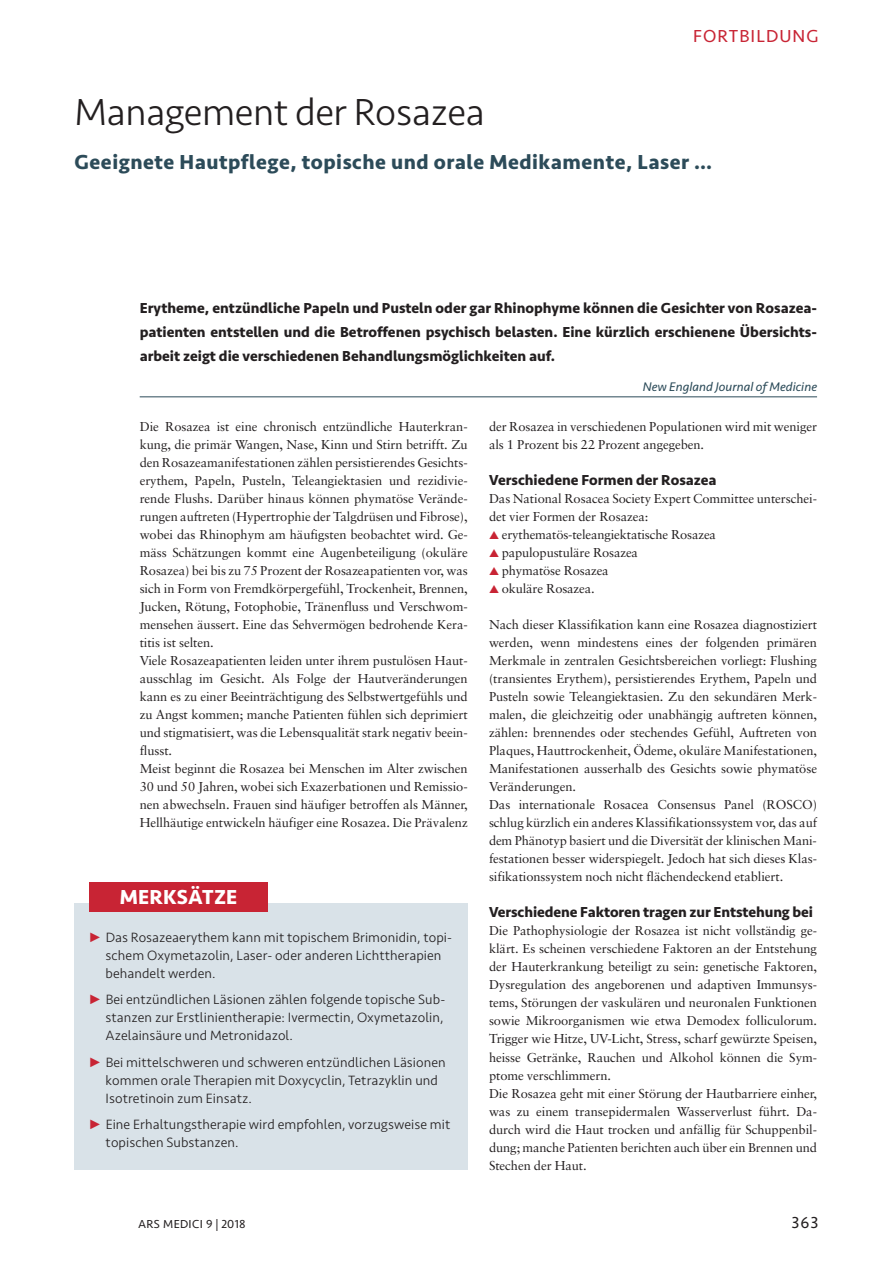
<style>
.page{position:relative;width:893px;height:1263px;background:#fff}
.page>*{position:absolute;margin:0;border:0;box-sizing:border-box;transform-origin:0 0}
.t1{font:300 39px "Seravek";letter-spacing:-.01em;color:#231f20}
.t2{font:700 21px "Seravek";letter-spacing:.025em;color:#2c4b59}
.t3{font:700 21px "Seravek";letter-spacing:.01em;color:#fff}
.t4{font:18px "Seravek";letter-spacing:.06em;color:#c82434}
.t5{font:16.5px "Seravek";color:#231f20}
.t6{font:700 15px/24px "Seravek";color:#231f20;text-align:justify}
.t7{font:300 13.95px/18px "Seravek";letter-spacing:.005em;color:#231f20}
.t8{font:12.9px/18px "Sabon";letter-spacing:-.005em;color:#231f20}
.t9{font:italic 12.9px "Seravek";color:#2c4b59}
.t10{font:12px "Seravek";letter-spacing:.025em;color:#231f20}
.s1{color:#c82434}
</style>
<div class="page">
<hr style="left:140px;top:396px;width:677px;height:1px;background:#2c4b59">
<div style="left:74px;top:903px;width:394px;height:266px;background:#d9e2e8"></div>
<div style="left:89px;top:882px;width:179px;height:30px;background:#c82434"></div>
<h3 class="t4" style="left:693px;top:22px;width:127px">FORTBILDUNG</h3>
<h1 class="t1" style="left:74px;top:89px;width:412px">Management der Rosazea</h1>
<h2 class="t2" style="left:74px;top:146px;width:639px">Geeignete Hautpflege, topische und orale Medikamente, Laser …</h2>
<p class="t6" style="left:140px;top:296px;width:679px">Erytheme, entzündliche Papeln und Pusteln oder gar Rhinophyme können die Gesichter von Rosazea&shy;patienten entstellen und die Betroffenen psychisch belasten. Eine kürzlich erschienene Übersichts&shy;arbeit zeigt die verschiedenen Behandlungsmöglichkeiten auf.</p>
<p class="t9" style="left:643px;top:377px;width:176px">New England Journal of Medicine</p>
<p class="t8" style="left:140px;top:419px;width:330px">Die Rosazea ist eine chronisch entzündliche Hauterkran&shy;kung, die primär Wangen, Nase, Kinn und Stirn betrifft. Zu den Rosazeamanifestationen zählen persistierendes Gesichts&shy;erythem, Papeln, Pusteln, Teleangiektasien und rezidivie&shy;rende Flushs. Darüber hinaus können phymatöse Verände&shy;rungen auftreten (Hypertrophie der Talgdrüsen und Fibrose), wobei das Rhinophym am häufigsten beobachtet wird. Ge&shy;mäss Schätzungen kommt eine Augenbeteiligung (okuläre Rosazea) bei bis zu 75 Prozent der Rosazeapatienten vor, was sich in Form von Fremdkörpergefühl, Trockenheit, Brennen, Jucken, Rötung, Fotophobie, Tränenfluss und Verschwom&shy;mensehen äussert. Eine das Sehvermögen bedrohende Kera&shy;titis ist selten.<br>Viele Rosazeapatienten leiden unter ihrem pustulösen Haut&shy;ausschlag im Gesicht. Als Folge der Hautveränderungen kann es zu einer Beeinträchtigung des Selbstwertgefühls und zu Angst kommen; manche Patienten fühlen sich deprimiert und stigmatisiert, was die Lebensqualität stark negativ beein&shy;flusst.<br>Meist beginnt die Rosazea bei Menschen im Alter zwischen 30 und 50 Jahren, wobei sich Exazerbationen und Remissio&shy;nen abwechseln. Frauen sind häufiger betroffen als Männer, Hellhäutige entwickeln häufiger eine Rosazea. Die Prävalenz</p>
<p class="t8" style="left:489px;top:419px;width:330px">der Rosazea in verschiedenen Populationen wird mit weniger als 1 Prozent bis 22 Prozent angegeben.</p>
<p class="t6" style="left:489px;top:468px;width:229px">Verschiedene Formen der Rosazea</p>
<p class="t8" style="left:489px;top:491px;width:329px">Das National Rosacea Society Expert Committee unterschei&shy;det vier Formen der Rosazea:</p>
<p class="t8" style="left:489px;top:527px;width:229px"><span class="s1">▲</span> erythematös-teleangiektatische Rosazea</p>
<p class="t8" style="left:489px;top:545px;width:151px"><span class="s1">▲</span> papulopustuläre Rosazea</p>
<p class="t8" style="left:489px;top:563px;width:121px"><span class="s1">▲</span> phymatöse Rosazea</p>
<p class="t8" style="left:489px;top:581px;width:107px"><span class="s1">▲</span> okuläre Rosazea.</p>
<p class="t8" style="left:489px;top:617px;width:330px">Nach dieser Klassifikation kann eine Rosazea diagnostiziert werden, wenn mindestens eines der folgenden primären Merkmale in zentralen Gesichtsbereichen vorliegt: Flushing (transientes Erythem), persistierendes Erythem, Papeln und Pusteln sowie Teleangiektasien. Zu den sekundären Merk&shy;malen, die gleichzeitig oder unabhängig auftreten können, zählen: brennendes oder stechendes Gefühl, Auftreten von Plaques, Hauttrockenheit, Ödeme, okuläre Manifestationen, Manifestationen ausserhalb des Gesichts sowie phymatöse Veränderungen.<br>Das internationale Rosacea Consensus Panel (ROSCO) schlug kürzlich ein anderes Klassifikationssystem vor, das auf dem Phänotyp basiert und die Diversität der klinischen Mani&shy;festationen besser widerspiegelt. Jedoch hat sich dieses Klas&shy;sifikationssystem noch nicht flächendeckend etabliert.</p>
<p class="t6" style="left:489px;top:900px;width:326px">Verschiedene Faktoren tragen zur Entstehung bei</p>
<p class="t8" style="left:489px;top:923px;width:330px">Die Pathophysiologie der Rosazea ist nicht vollständig ge&shy;klärt. Es scheinen verschiedene Faktoren an der Entstehung der Hauterkrankung beteiligt zu sein: genetische Faktoren, Dysregulation des angeborenen und adaptiven Immunsys&shy;tems, Störungen der vaskulären und neuronalen Funktionen sowie Mikroorganismen wie etwa Demodex folliculorum.<br>Trigger wie Hitze, UV-Licht, Stress, scharf gewürzte Speisen, heisse Getränke, Rauchen und Alkohol können die Sym&shy;ptome verschlimmern.<br>Die Rosazea geht mit einer Störung der Hautbarriere einher, was zu einem transepidermalen Wasserverlust führt. Da&shy;durch wird die Haut trocken und anfällig für Schuppenbil&shy;dung; manche Patienten berichten auch über ein Brennen und Stechen der Haut.</p>
<h2 class="t3" style="left:120px;top:880px;width:119px">MERKSÄTZE</h2>
<p class="t7" style="left:106px;top:928px;width:348px">Das Rosazeaerythem kann mit topischem Brimonidin, topi&shy;schem Oxymetazolin, Laser- oder anderen Lichttherapien behandelt werden.</p>
<p class="t7" style="left:106px;top:991px;width:341px">Bei entzündlichen Läsionen zählen folgende topische Sub&shy;stanzen zur Erstlinientherapie: Ivermectin, Oxymetazolin,<br>Azelainsäure und Metronidazol.</p>
<p class="t7" style="left:106px;top:1053px;width:342px">Bei mittelschweren und schweren entzündlichen Läsionen kommen orale Therapien mit Doxycyclin, Tetrazyklin und<br>Isotretinoin zum Einsatz.</p>
<p class="t7" style="left:106px;top:1116px;width:346px">Eine Erhaltungstherapie wird empfohlen, vorzugsweise mit topischen Substanzen.</p>
<p class="t10" style="left:138px;top:1214px;width:109px">ARS MEDICI 9 | 2018</p>
<p class="t5" style="left:792px;top:1209px;width:28px">363</p>
</div>
